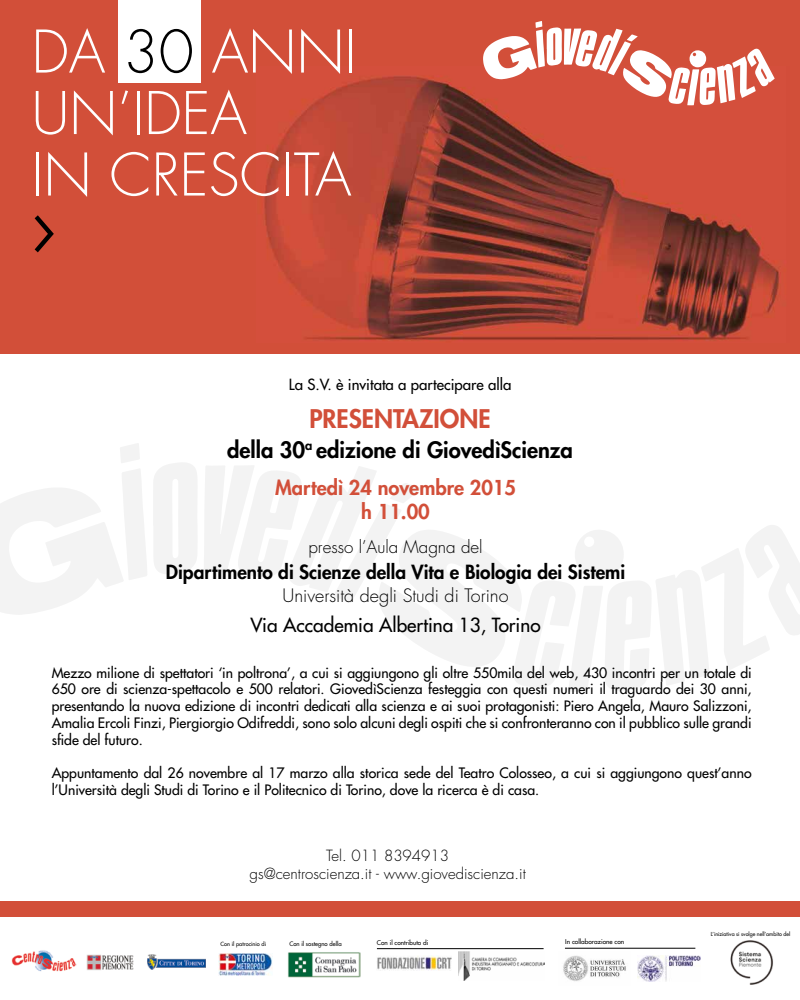
<style>
.page{position:relative;width:800px;height:1000px;background:#fff}
.page>*{position:absolute;margin:0;border:0;box-sizing:border-box;transform-origin:0 0}
.t1{font:300 109.7px "Futura";color:#000}
.t2{font:300 57.1px/61.5px "Futura";color:#fff}
.t3{font:800 25px "Futura";color:#d24f39}
.t4{font:800 22px "Futura";color:#000}
.t5{font:800 20px/24px "Futura";color:#d24f39;text-align:center}
.t6{font:800 19px "Futura";color:#000}
.t7{font:19px "Futura";color:#000}
.t8{font:300 18px "Futura";color:#000}
.t9{font:300 17px "Futura";color:#000}
.t10{font:300 15px/18px "Futura";color:#000;text-align:center}
.t11{font:15px "Futura";color:#000}
.t12{font:14px/16.8px "Futura";color:#000;text-align:justify}
.t13{font:6.5px "Futura";color:#000}
.t14{font:6.4px "Futura";color:#000}
.t15{font:6px "Futura";color:#000}
.t16{font:5.6px "Futura";color:#000}
.t17{font:5.4px "Futura";color:#000}
.s1{color:#000}
</style>
<div class="page">
<svg style="left:153px;top:463px;width:44px;height:111px"></svg>
<svg style="left:204px;top:466px;width:596px;height:226px"></svg>
<svg style="left:0;top:443px;width:147px;height:172px"></svg>
<div style="left:0;top:0;width:800px;height:354px;background:#d24f39"></div>
<img style="left:264px;top:76px;width:515px;height:265px">
<div style="left:118px;top:0;width:82px;height:83px;background:#fff"></div>
<svg style="left:483px;top:21px;width:292px;height:84px"></svg>
<div style="left:0;top:901px;width:800px;height:16px;background:#d24f39"></div>
<img style="left:11px;top:951px;width:64px;height:19px">
<img style="left:288px;top:952px;width:72px;height:25px">
<img style="left:87px;top:955px;width:47px;height:15px">
<img style="left:148px;top:954px;width:57px;height:16px">
<img style="left:730px;top:940px;width:43px;height:45px">
<img style="left:638px;top:955px;width:63px;height:27px">
<hr style="left:565px;top:948px;width:130px;height:1px;background:#000">
<img style="left:563px;top:955px;width:63px;height:26px">
<img style="left:459px;top:952px;width:86px;height:29px">
<img style="left:377px;top:956px;width:75px;height:14px">
<hr style="left:377px;top:948px;width:167px;height:1px;background:#000">
<img style="left:218px;top:954px;width:54px;height:22px">
<h2 class="t2" style="left:32px;top:22px;width:327px">DA <span class="s1">30</span> ANNI<br>UN’IDEA<br>IN CRESCITA</h2>
<h1 class="t1" style="left:27px;top:159px;width:32px">›</h1>
<p class="t11" style="left:289px;top:375px;width:224px">La S.V. è invitata a partecipare alla</p>
<h3 class="t3" style="left:309px;top:402px;width:183px">PRESENTAZIONE</h3>
<h3 class="t4" style="left:227px;top:435px;width:347px">della 30<sup>a</sup> edizione di GiovedìScienza</h3>
<h3 class="t5" style="left:275px;top:476px;width:242px">Martedì 24 novembre 2015 h 11.00</h3>
<p class="t9" style="left:308px;top:536px;width:176px">presso l’Aula Magna del</p>
<h3 class="t6" style="left:166px;top:560px;width:461px">Dipartimento di Scienze della Vita e Biologia dei Sistemi</h3>
<p class="t8" style="left:283px;top:584px;width:227px">Università degli Studi di Torino</p>
<h3 class="t7" style="left:251px;top:613px;width:292px">Via Accademia Albertina 13, Torino</h3>
<p class="t12" style="left:52px;top:664px;width:702px">Mezzo milione di spettatori ‘in poltrona’, a cui si aggiungono gli oltre 550mila del web, 430 incontri per un totale di 650 ore di scienza-spettacolo e 500 relatori. GiovedìScienza festeggia con questi numeri il traguardo dei 30 anni, presentando la nuova edizione di incontri dedicati alla scienza e ai suoi protagonisti: Piero Angela, Mauro Salizzoni, Amalia Ercoli Finzi, Piergiorgio Odifreddi, sono solo alcuni degli ospiti che si confronteranno con il pubblico sulle grandi sfide del futuro.</p>
<p class="t12" style="left:52px;top:765px;width:701px">Appuntamento dal 26 novembre al 17 marzo alla storica sede del Teatro Colosseo, a cui si aggiungono quest’anno l’Università degli Studi di Torino e il Politecnico di Torino, dove la ricerca è di casa.</p>
<p class="t10" style="left:250px;top:846px;width:278px">Tel. 011 8394913<br>gs@centroscienza.it - www.giovediscienza.it</p>
<p class="t16" style="left:221px;top:940px;width:47px">Con il patrocinio di</p>
<p class="t15" style="left:289px;top:940px;width:54px">Con il sostegno della</p>
<p class="t14" style="left:377px;top:939px;width:53px">Con il contributo di</p>
<p class="t13" style="left:565px;top:937px;width:61px">In collaborazione con</p>
<p class="t17" style="left:711px;top:931px;width:81px">L’iniziativa si svolge nell’ambito del</p>
</div>
